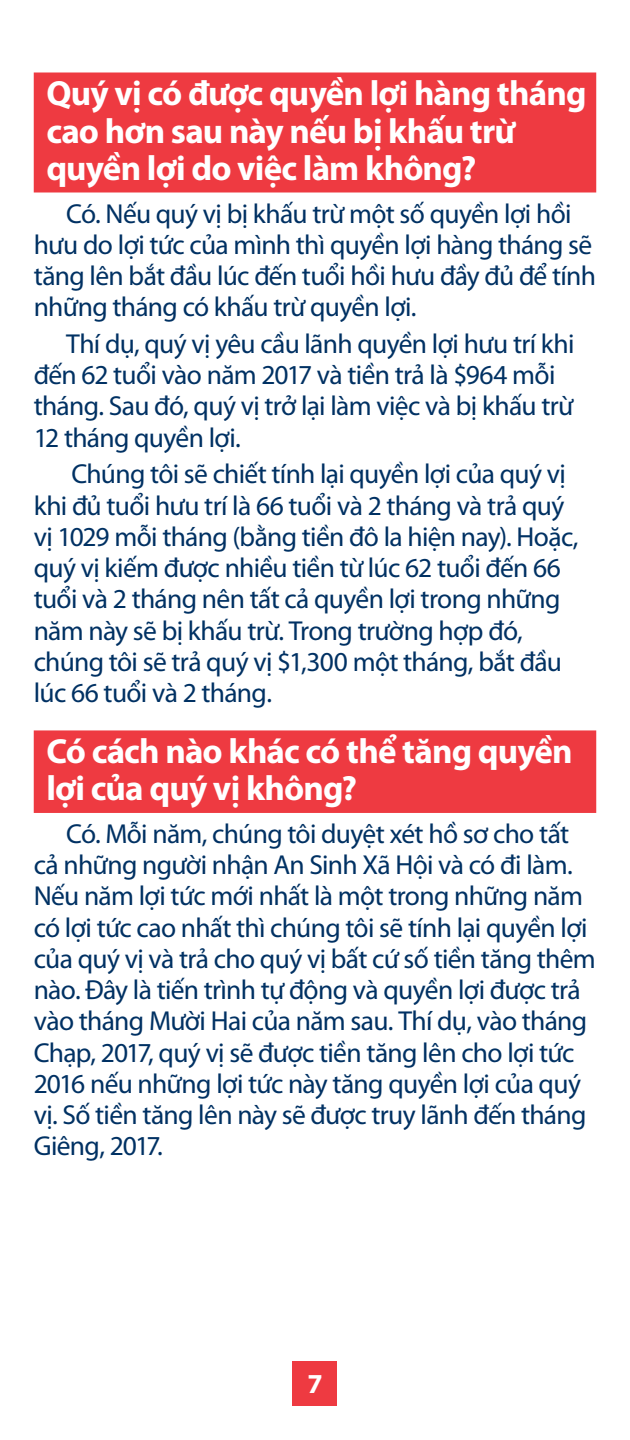
<style>
.page{position:relative;width:630px;height:1440px;background:#fff}
.page>*{position:absolute;margin:0;border:0;box-sizing:border-box;transform-origin:0 0}
.H1-3{font:700 35px/37.5px "Myriad Pro";letter-spacing:-.025em;color:#fff}
.H1-2{font:700 35px/37.5px "Myriad Pro";letter-spacing:-.025em;color:#fff}
.Paragraph{font:27.5px/31.2px "Myriad Pro";letter-spacing:-.025em;color:#003163}
.t1{font:700 27.5px "Myriad Pro";color:#fff}
</style>
<div class="page">
<div style="left:292px;top:1361px;width:46px;height:45px;background:#ee3a41"></div>
<div style="left:34px;top:72px;width:562px;height:120px;background:#ee3a41"></div>
<div style="left:34px;top:730px;width:562px;height:83px;background:#ee3a41"></div>
<h1 class="H1-3" style="left:46px;top:73px;width:542px">Quý vị có được quyền lợi hàng tháng cao hơn sau này nếu bị khấu trừ quyền lợi do việc làm không?</h1>
<p class="Paragraph" style="left:34px;top:197px;width:564px;text-indent:32px">Có. Nếu quý vị bị khấu trừ một số quyền lợi hồi hưu do lợi tức của mình thì quyền lợi hàng tháng sẽ tăng lên bắt đầu lúc đến tuổi hồi hưu đầy đủ để tính những tháng có khấu trừ quyền lợi.</p>
<p class="Paragraph" style="left:34px;top:328px;width:542px;text-indent:32px">Thí dụ, quý vị yêu cầu lãnh quyền lợi hưu trí khi đến 62 tuổi vào năm 2017 và tiền trả là $964 mỗi tháng. Sau đó, quý vị trở lại làm việc và bị khấu trừ 12 tháng quyền lợi.</p>
<p class="Paragraph" style="left:34px;top:458px;width:546px;text-indent:38px">Chúng tôi sẽ chiết tính lại quyền lợi của quý vị khi đủ tuổi hưu trí là 66 tuổi và 2 tháng và trả quý vị 1029 mỗi tháng (bằng tiền đô la hiện nay). Hoặc, quý vị kiếm được nhiều tiền từ lúc 62 tuổi đến 66 tuổi và 2 tháng nên tất cả quyền lợi trong những năm này sẽ bị khấu trừ. Trong trường hợp đó, chúng tôi sẽ trả quý vị $1,300 một tháng, bắt đầu lúc 66 tuổi và 2 tháng.</p>
<h1 class="H1-2" style="left:46px;top:731px;width:528px">Có cách nào khác có thể tăng quyền lợi của quý vị không?</h1>
<p class="Paragraph" style="left:34px;top:818px;width:564px;text-indent:32px">Có. Mỗi năm, chúng tôi duyệt xét hồ sơ cho tất cả những người nhận An Sinh Xã Hội và có đi làm.<br>Nếu năm lợi tức mới nhất là một trong những năm có lợi tức cao nhất thì chúng tôi sẽ tính lại quyền lợi của quý vị và trả cho quý vị bất cứ số tiền tăng thêm nào. Đây là tiến trình tự động và quyền lợi được trả vào tháng Mười Hai của năm sau. Thí dụ, vào tháng Chạp, 2017, quý vị sẽ được tiền tăng lên cho lợi tức 2016 nếu những lợi tức này tăng quyền lợi của quý vị. Số tiền tăng lên này sẽ được truy lãnh đến tháng Giêng, 2017.</p>
<p class="t1" style="left:307px;top:1366px;width:17px">7</p>
</div>
